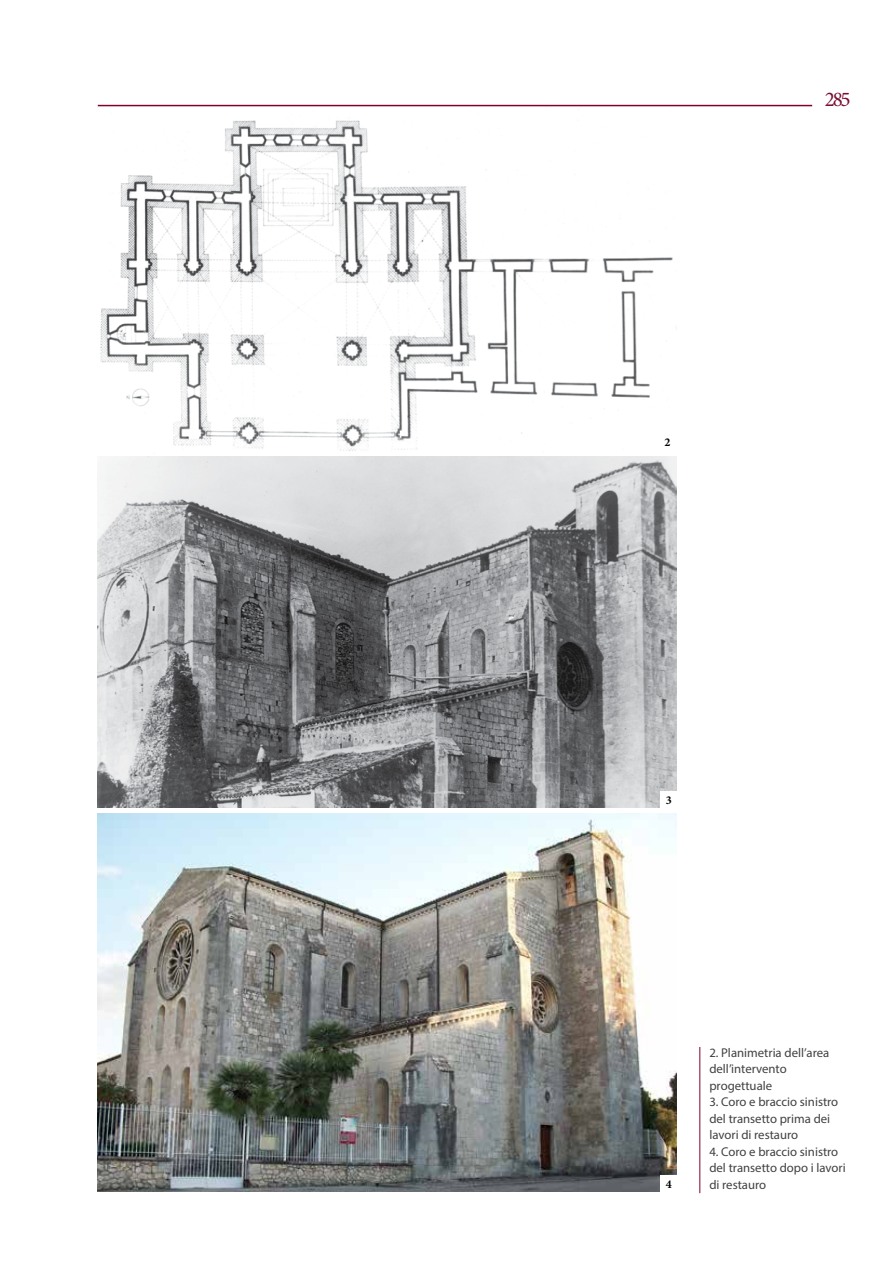
<style>
.page{position:relative;width:893px;height:1263px;background:#fff}
.page>*{position:absolute;margin:0;border:0;box-sizing:border-box;transform-origin:0 0}
.t1{font:21px "Minion Pro";color:#7a0e34}
.t2{font:12.75px/16.5px "Myriad Pro";color:#414042}
.t3{font:700 12px "Minion Pro";color:#000}
</style>
<div class="page">
<img style="left:98px;top:106px;width:578px;height:351px">
<hr style="left:98px;top:105px;width:714px;height:1px;background:#81002d">
<img style="left:98px;top:457px;width:578px;height:350px">
<img style="left:98px;top:813px;width:578px;height:378px">
<div style="left:660px;top:791px;width:17px;height:17px;background:#fff"></div>
<div style="left:659px;top:433px;width:17px;height:17px;background:#fff"></div>
<div style="left:660px;top:1175px;width:17px;height:17px;background:#fff"></div>
<hr style="left:699px;top:1047px;width:1px;height:146px;background:#81002d">
<p class="t3" style="left:665px;top:434px;width:7px">2</p>
<h1 class="t1" style="left:825px;top:87px;width:27px">285</h1>
<p class="t3" style="left:666px;top:792px;width:7px">3</p>
<p class="t3" style="left:666px;top:1176px;width:7px">4</p>
<p class="t2" style="left:709px;top:1044px;width:121px">2. Planimetria dell’area dell’intervento progettuale</p>
<p class="t2" style="left:709px;top:1093px;width:130px">3. Coro e braccio sinistro del transetto prima dei lavori di restauro</p>
<p class="t2" style="left:709px;top:1143px;width:138px">4. Coro e braccio sinistro del transetto dopo i lavori di restauro</p>
</div>
